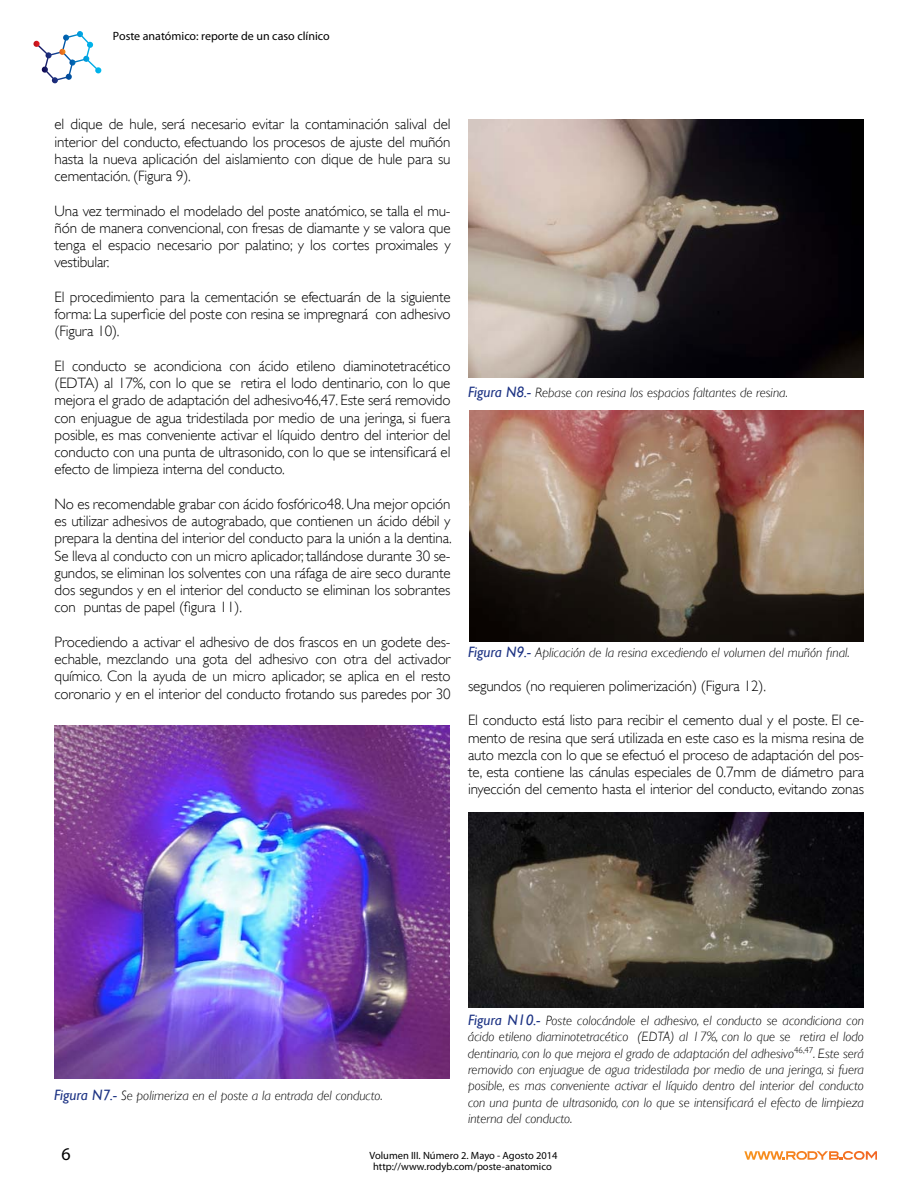
<style>
.page{position:relative;width:918px;height:1188px;background:#fff}
.page>*{position:absolute;margin:0;border:0;box-sizing:border-box;transform-origin:0 0}
.t1{font:18px "Myriad Pro";color:#000}
.t2{font:300 15px/17.2px "Gill Sans";letter-spacing:-.01em;color:#000;text-align:justify}
.t3{font:italic 300 13.5px/16.4px "Gill Sans";color:#000;text-align:justify}
.t4{font:12px "Myriad Pro";color:#000}
.t5{font:10.5px/10.8px "Myriad Pro";color:#000;text-align:center}
.s1{font-weight:400;font-size:15px;color:#1d3384}
</style>
<div class="page">
<svg style="left:33px;top:31px;width:69px;height:53px"></svg>
<svg style="left:744px;top:1151px;width:133px;height:9px"></svg>
<img style="left:54px;top:726px;width:396px;height:352px">
<img style="left:468px;top:119px;width:396px;height:259px">
<img style="left:469px;top:410px;width:395px;height:232px">
<img style="left:468px;top:813px;width:396px;height:194px">
<p class="t4" style="left:113px;top:29px;width:218px">Poste anatómico: reporte de un caso clínico</p>
<p class="t2" style="left:55px;top:116px;width:398px">el dique de hule, será necesario evitar la contaminación salival del interior del conducto, efectuando los procesos de ajuste del muñón hasta la nueva aplicación del aislamiento con dique de hule para su cementación. (Figura 9).</p>
<p class="t2" style="left:55px;top:202px;width:398px">Una vez terminado el modelado del poste anatómico, se talla el mu&shy;ñón de manera convencional, con fresas de diamante y se valora que tenga el espacio necesario por palatino; y los cortes proximales y vestibular.</p>
<p class="t2" style="left:55px;top:288px;width:398px">El procedimiento para la cementación se efectuarán de la siguiente forma: La superficie del poste con resina se impregnará con adhesivo (Figura 10).</p>
<p class="t2" style="left:55px;top:357px;width:398px">El conducto se acondiciona con ácido etileno diaminotetracético (EDTA) al 17%, con lo que se retira el lodo dentinario, con lo que mejora el grado de adaptación del adhesivo46,47. Este será removido con enjuague de agua tridestilada por medio de una jeringa, si fuera posible, es mas conveniente activar el líquido dentro del interior del conducto con una punta de ultrasonido, con lo que se intensificará el efecto de limpieza interna del conducto.</p>
<p class="t2" style="left:55px;top:495px;width:399px">No es recomendable grabar con ácido fosfórico48. Una mejor opción es utilizar adhesivos de autograbado, que contienen un ácido débil y prepara la dentina del interior del conducto para la unión a la dentina.<br>Se lleva al conducto con un micro aplicador, tallándose durante 30 se&shy;gundos, se eliminan los solventes con una ráfaga de aire seco durante dos segundos y en el interior del conducto se eliminan los sobrantes con puntas de papel (figura 11).</p>
<p class="t2" style="left:55px;top:633px;width:398px">Procediendo a activar el adhesivo de dos frascos en un godete des&shy;echable, mezclando una gota del adhesivo con otra del activador químico. Con la ayuda de un micro aplicador, se aplica en el resto coronario y en el interior del conducto frotando sus paredes por 30</p>
<p class="t3" style="left:468px;top:384px;width:321px"><span class="s1">Figura N8.-</span> Rebase con resina los espacios faltantes de resina.</p>
<p class="t3" style="left:468px;top:644px;width:383px"><span class="s1">Figura N9.-</span> Aplicación de la resina excediendo el volumen del muñón final.</p>
<p class="t2" style="left:468px;top:677px;width:300px">segundos (no requieren polimerización) (Figura 12).</p>
<p class="t2" style="left:468px;top:712px;width:398px">El conducto está listo para recibir el cemento dual y el poste. El ce&shy;mento de resina que será utilizada en este caso es la misma resina de auto mezcla con lo que se efectuó el proceso de adaptación del pos&shy;te, esta contiene las cánulas especiales de 0.7mm de diámetro para inyección del cemento hasta el interior del conducto, evitando zonas</p>
<p class="t3" style="left:54px;top:1087px;width:330px"><span class="s1">Figura N7.-</span> Se polimeriza en el poste a la entrada del conducto.</p>
<p class="t3" style="left:468px;top:1012px;width:398px"><span class="s1">Figura N10.-</span> Poste colocándole el adhesivo, el conducto se acondiciona con ácido etileno diaminotetracético (EDTA) al 17%, con lo que se retira el lodo dentinario, con lo que mejora el grado de adaptación del adhesivo<sup>46,47</sup>. Este será removido con enjuague de agua tridestilada por medio de una jeringa, si fuera posible, es mas conveniente activar el líquido dentro del interior del conducto con una punta de ultrasonido, con lo que se intensificará el efecto de limpieza interna del conducto.</p>
<p class="t1" style="left:62px;top:1143px;width:11px">6</p>
<p class="t5" style="left:369px;top:1150px;width:190px">Volumen III. Número 2. Mayo - Agosto 2014 http://www.rodyb.com/poste-anatomico</p>
</div>
